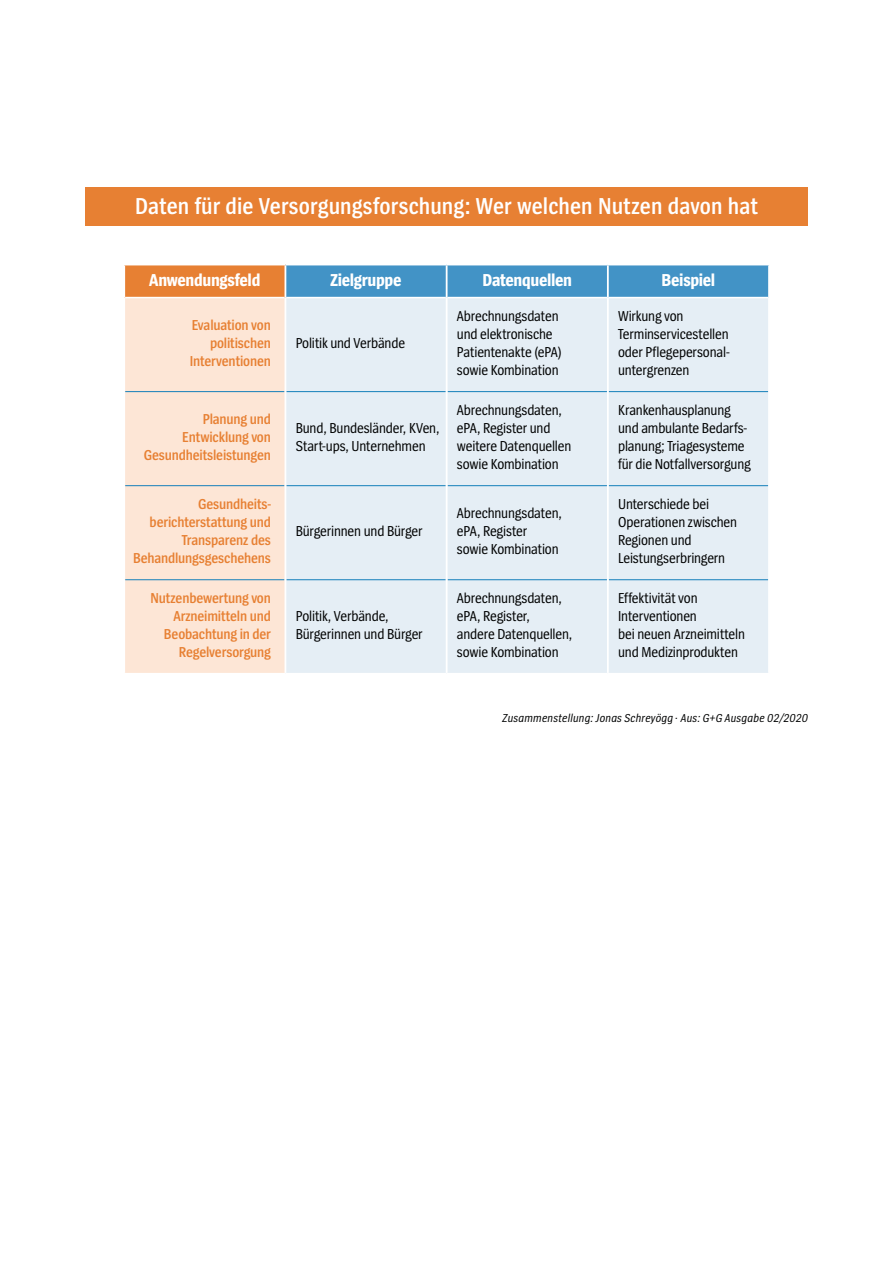
<style>
.page{position:relative;width:893px;height:1263px;background:#fff}
.page>*{position:absolute;margin:0;border:0;box-sizing:border-box;transform-origin:0 0}
.t1{font:600 24px "Spiegel Cd";letter-spacing:.005em;color:#fff}
.t2{font:700 18px "Spiegel Cd";letter-spacing:-.02em;color:#fff}
.t3{font:15px/18px "Spiegel Cd";letter-spacing:-.01em;color:#020303}
.t4{font:600 15px/18px "Spiegel Cd";letter-spacing:-.01em;color:#e78033;text-align:right}
.t5{font:italic 12px "Spiegel Cd";letter-spacing:.02em;color:#020303}
</style>
<div class="page">
<div style="left:85px;top:187px;width:723px;height:38px;background:#e78033"></div>
<div style="left:124px;top:265px;width:161px;height:33px;background:#e78033"></div>
<div style="left:286px;top:265px;width:482px;height:32px;background:#4293c6"></div>
<div style="left:125px;top:298px;width:160px;height:375px;background:#fde6d6"></div>
<div style="left:286px;top:298px;width:482px;height:375px;background:#e5eef5"></div>
<hr style="left:125px;top:297px;width:160px;height:1px;background:#fff">
<hr style="left:125px;top:391px;width:160px;height:1px;background:#147fba">
<hr style="left:286px;top:391px;width:160px;height:1px;background:#147fba">
<hr style="left:448px;top:391px;width:159px;height:1px;background:#147fba">
<hr style="left:609px;top:391px;width:159px;height:1px;background:#147fba">
<hr style="left:125px;top:485px;width:160px;height:1px;background:#147fba">
<hr style="left:286px;top:485px;width:160px;height:1px;background:#147fba">
<hr style="left:448px;top:485px;width:159px;height:1px;background:#147fba">
<hr style="left:609px;top:485px;width:159px;height:1px;background:#147fba">
<hr style="left:125px;top:579px;width:160px;height:1px;background:#147fba">
<hr style="left:286px;top:579px;width:160px;height:1px;background:#147fba">
<hr style="left:448px;top:579px;width:159px;height:1px;background:#147fba">
<hr style="left:609px;top:579px;width:159px;height:1px;background:#147fba">
<hr style="left:123px;top:265px;width:2px;height:33px;background:#fff">
<hr style="left:446px;top:265px;width:2px;height:33px;background:#fff">
<hr style="left:607px;top:265px;width:2px;height:33px;background:#fff">
<hr style="left:446px;top:298px;width:2px;height:94px;background:#fff">
<hr style="left:607px;top:298px;width:2px;height:94px;background:#fff">
<hr style="left:446px;top:392px;width:2px;height:94px;background:#fff">
<hr style="left:607px;top:392px;width:2px;height:94px;background:#fff">
<hr style="left:446px;top:486px;width:2px;height:94px;background:#fff">
<hr style="left:607px;top:486px;width:2px;height:94px;background:#fff">
<hr style="left:446px;top:580px;width:2px;height:93px;background:#fff">
<hr style="left:607px;top:580px;width:2px;height:93px;background:#fff">
<h1 class="t1" style="left:135px;top:193px;width:624px">Daten für die Versorgungsforschung: Wer welchen Nutzen davon hat</h1>
<p class="t2" style="left:149px;top:271px;width:113px">Anwendungsfeld</p>
<p class="t2" style="left:331px;top:271px;width:72px">Zielgruppe</p>
<p class="t2" style="left:482px;top:271px;width:91px">Datenquellen</p>
<p class="t2" style="left:662px;top:271px;width:55px">Beispiel</p>
<p class="t4" style="left:190px;top:316px;width:83px">Evaluation von politischen<br>Interventionen</p>
<p class="t3" style="left:457px;top:307px;width:106px">Abrechnungsdaten und elektronische<br>Patientenakte (ePA) sowie Kombination</p>
<p class="t3" style="left:618px;top:307px;width:113px">Wirkung von<br>Terminservicestellen oder Pflegepersonal&shy;untergrenzen</p>
<p class="t3" style="left:296px;top:334px;width:111px">Politik und Verbände</p>
<p class="t4" style="left:144px;top:410px;width:129px">Planung und<br>Entwicklung von<br>Gesundheitsleistungen</p>
<p class="t3" style="left:296px;top:419px;width:145px">Bund, Bundesländer, KVen,<br>Start-ups, Unternehmen</p>
<p class="t4" style="left:133px;top:495px;width:139px">Gesundheits&shy;berichterstattung und<br>Transparenz des<br>Behandlungsgeschehens</p>
<p class="t4" style="left:150px;top:589px;width:122px">Nutzenbewertung von<br>Arzneimitteln und<br>Beobachtung in der<br>Regelversorgung</p>
<p class="t3" style="left:296px;top:522px;width:128px">Bürgerinnen und Bürger</p>
<p class="t3" style="left:296px;top:607px;width:128px">Politik, Verbände,<br>Bürgerinnen und Bürger</p>
<p class="t3" style="left:457px;top:401px;width:116px">Abrechnungsdaten, ePA, Register und weitere Datenquellen sowie Kombination</p>
<p class="t3" style="left:618px;top:401px;width:134px">Krankenhausplanung und ambulante Bedarfs&shy;planung; Triagesysteme für die Notfallversorgung</p>
<p class="t3" style="left:457px;top:504px;width:107px">Abrechnungsdaten, ePA, Register sowie Kombination</p>
<p class="t3" style="left:618px;top:495px;width:121px">Unterschiede bei<br>Operationen zwischen<br>Regionen und<br>Leistungserbringern</p>
<p class="t3" style="left:457px;top:589px;width:117px">Abrechnungsdaten, ePA, Register,<br>andere Datenquellen, sowie Kombination</p>
<p class="t3" style="left:618px;top:589px;width:128px">Effektivität von<br>Interventionen<br>bei neuen Arzneimitteln und Medizinprodukten</p>
<p class="t5" style="left:503px;top:712px;width:307px">Zusammenstellung: Jonas Schreyögg . Aus: G+G Ausgabe 02/2020</p>
</div>
